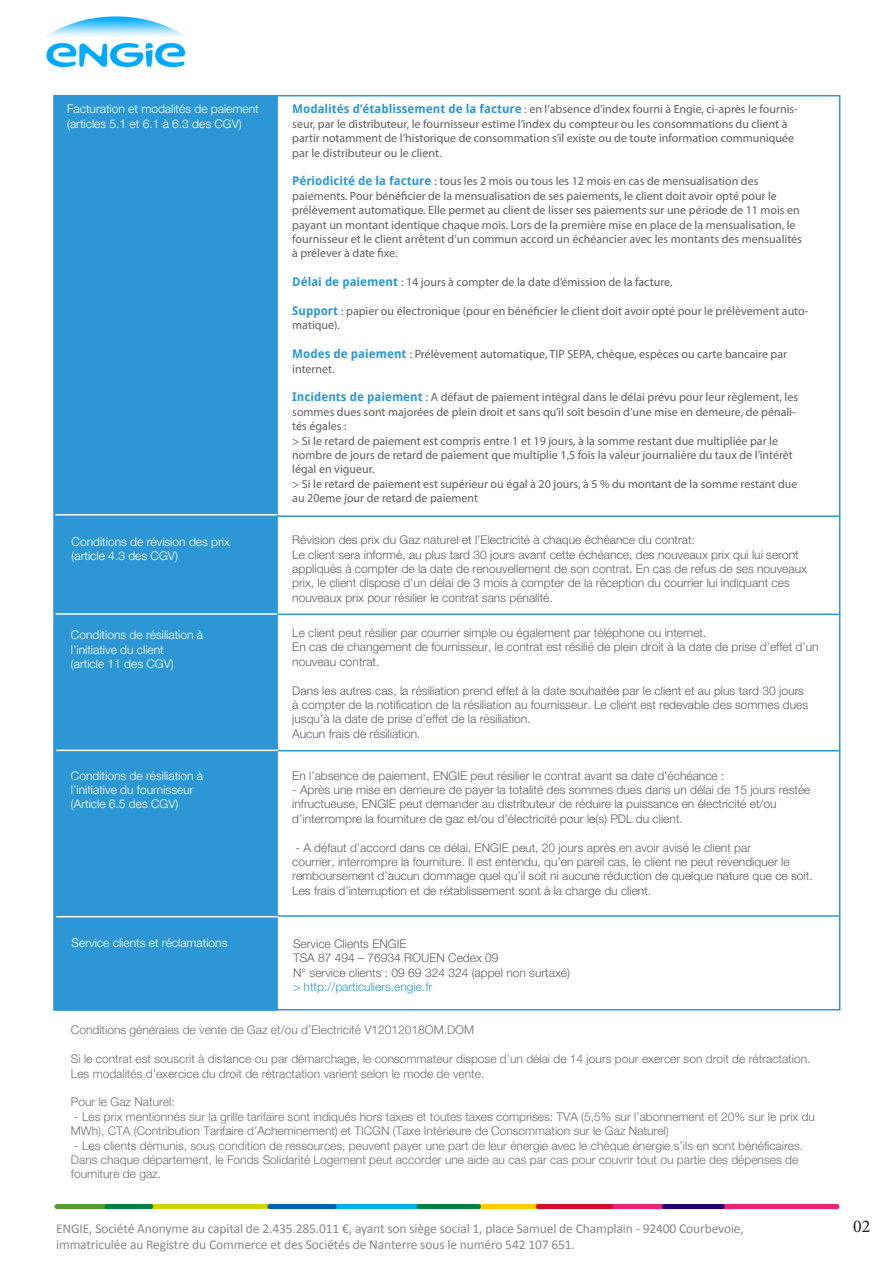
<style>
.page{position:relative;width:893px;height:1263px;background:#fff}
.page>*{position:absolute;margin:0;border:0;box-sizing:border-box;transform-origin:0 0}
.t1{font:18px "Minion Pro";color:#231f20}
.t2{font:13.5px/16.2px "Calibri";letter-spacing:-.01em;color:#86888b}
.t3{font:12px/14.4px "Helvetica Neue Light Regular";color:#5e5f60}
.t4{font:12px/14.4px "Myriad Pro";color:#5e5f60}
.t5{font:12px/14.4px "Helvetica Neue Light Regular";color:#6e6e6e}
.t6{font:12px/14.4px "Helvetica Neue Light Regular";color:#fff}
.t7{font:12px "Helvetica Neue Light Regular";color:#2c97d4}
.s1{font-family:"Droid Sans";font-weight:700;color:#2c97d4}
</style>
<div class="page">
<img style="left:46px;top:16px;width:140px;height:52px">
<div style="left:720px;top:1204px;width:119px;height:5px;background:#ec2275;border-radius:3px"></div>
<div style="left:608px;top:1204px;width:59px;height:5px;background:#ec2275;border-radius:3px"></div>
<div style="left:476px;top:1204px;width:65px;height:5px;background:#fc0;border-radius:3px"></div>
<div style="left:536px;top:1204px;width:77px;height:5px;background:#d30d2b;border-radius:3px"></div>
<div style="left:331px;top:1204px;width:91px;height:5px;background:#00aeef;border-radius:3px"></div>
<div style="left:148px;top:1204px;width:125px;height:5px;background:#cfd400;border-radius:3px"></div>
<div style="left:54px;top:1204px;width:55px;height:5px;background:#589b31;border-radius:3px"></div>
<div style="left:417px;top:1204px;width:64px;height:5px;background:#008240;border-radius:3px"></div>
<div style="left:267px;top:1204px;width:70px;height:5px;background:#005fb9;border-radius:3px"></div>
<div style="left:104px;top:1204px;width:49px;height:5px;background:#008240;border-radius:3px"></div>
<div style="left:662px;top:1204px;width:63px;height:5px;background:#22036f;border-radius:3px"></div>
<div style="left:53px;top:95px;width:225px;height:916px;background:#2c97d4;border:2px solid #2c97d4"></div>
<hr style="left:56px;top:613px;width:221px;height:2px;background:#fff">
<hr style="left:56px;top:514px;width:221px;height:1px;background:#fff">
<hr style="left:277px;top:614px;width:562px;height:1px;background:#2c97d4">
<hr style="left:277px;top:515px;width:562px;height:2px;background:#2c97d4">
<hr style="left:56px;top:750px;width:222px;height:1px;background:#fff">
<hr style="left:278px;top:750px;width:562px;height:1px;background:#2c97d4">
<hr style="left:56px;top:916px;width:222px;height:1px;background:#fff">
<hr style="left:278px;top:915px;width:562px;height:2px;background:#2c97d4">
<p class="t6" style="left:67px;top:102px;width:193px">Facturation et modalités de paiement</p>
<p class="t6" style="left:67px;top:116px;width:176px">(articles 5.1 et 6.1 à 6.3 des CGV)</p>
<p class="t4" style="left:292px;top:102px;width:507px"><span class="s1">Modalités d’établissement de la facture</span> : en l’absence d’index fourni à Engie, ci-après le fournis&shy;seur, par le distributeur, le fournisseur estime l’index du compteur ou les consommations du client à partir notamment de l’historique de consommation s’il existe ou de toute information communiquée par le distributeur ou le client.</p>
<p class="t4" style="left:292px;top:174px;width:511px"><span class="s1">Périodicité de la facture</span> : tous les 2 mois ou tous les 12 mois en cas de mensualisation des paiements. Pour bénéficier de la mensualisation de ses paiements, le client doit avoir opté pour le prélèvement automatique. Elle permet au client de lisser ses paiements sur une période de 11 mois en payant un montant identique chaque mois. Lors de la première mise en place de la mensualisation, le fournisseur et le client arrêtent d’un commun accord un échéancier avec les montants des mensualités à prélever à date fixe.</p>
<p class="t4" style="left:292px;top:275px;width:382px"><span class="s1">Délai de paiement</span> : 14 jours à compter de la date d’émission de la facture.</p>
<p class="t4" style="left:292px;top:304px;width:518px"><span class="s1">Support</span> : papier ou électronique (pour en bénéficier le client doit avoir opté pour le prélèvement auto&shy;matique).</p>
<p class="t4" style="left:292px;top:347px;width:496px"><span class="s1">Modes de paiement</span> : Prélèvement automatique, TIP SEPA, chèque, espèces ou carte bancaire par internet.</p>
<p class="t4" style="left:292px;top:390px;width:507px"><span class="s1">Incidents de paiement</span> : A défaut de paiement intégral dans le délai prévu pour leur règlement, les sommes dues sont majorées de plein droit et sans qu’il soit besoin d’une mise en demeure, de pénali&shy;tés égales :</p>
<p class="t4" style="left:292px;top:433px;width:502px">&gt; Si le retard de paiement est compris entre 1 et 19 jours, à la somme restant due multipliée par le nombre de jours de retard de paiement que multiplie 1,5 fois la valeur journalière du taux de l’intérêt légal en vigueur.</p>
<p class="t4" style="left:292px;top:476px;width:507px">&gt; Si le retard de paiement est supérieur ou égal à 20 jours, à 5 % du montant de la somme restant due au 20eme jour de retard de paiement</p>
<p class="t6" style="left:72px;top:534px;width:160px">Conditions de révision des prix</p>
<p class="t6" style="left:72px;top:548px;width:108px">(article 4.3 des CGV)</p>
<p class="t3" style="left:292px;top:532px;width:404px">Révision des prix du Gaz naturel et l’Electricité à chaque échéance du contrat:</p>
<p class="t3" style="left:292px;top:547px;width:516px">Le client sera informé, au plus tard 30 jours avant cette échéance, des nouveaux prix qui lui seront appliqués à compter de la date de renouvellement de son contrat. En cas de refus de ses nouveaux prix, le client dispose d’un délai de 3 mois à compter de la réception du courrier lui indiquant ces nouveaux prix pour résilier le contrat sans pénalité.</p>
<p class="t6" style="left:71px;top:628px;width:134px">Conditions de résiliation à l’initiative du client</p>
<p class="t6" style="left:71px;top:656px;width:104px">(article 11 des CGV)</p>
<p class="t3" style="left:292px;top:625px;width:416px">Le client peut résilier par courrier simple ou également par téléphone ou internet.</p>
<p class="t3" style="left:292px;top:640px;width:528px">En cas de changement de fournisseur, le contrat est résilié de plein droit à la date de prise d’effet d’un nouveau contrat.</p>
<p class="t3" style="left:292px;top:683px;width:517px">Dans les autres cas, la résiliation prend effet à la date souhaitée par le client et au plus tard 30 jours à compter de la notification de la résiliation au fournisseur. Le client est redevable des sommes dues jusqu’à la date de prise d’effet de la résiliation.</p>
<p class="t3" style="left:292px;top:726px;width:130px">Aucun frais de résiliation.</p>
<p class="t6" style="left:71px;top:768px;width:134px">Conditions de résiliation à l’initiative du fournisseur</p>
<p class="t6" style="left:71px;top:796px;width:109px">(Article 6.5 des CGV)</p>
<p class="t3" style="left:292px;top:768px;width:434px">En l’absence de paiement, ENGIE peut résilier le contrat avant sa date d’échéance :</p>
<p class="t3" style="left:292px;top:782px;width:520px">- Après une mise en demeure de payer la totalité des sommes dues dans un délai de 15 jours restée infructueuse, ENGIE peut demander au distributeur de réduire la puissance en électricité et/ou d’interrompre la fourniture de gaz et/ou d’électricité pour le(s) PDL du client.</p>
<p class="t3" style="left:292px;top:840px;width:522px">- A défaut d’accord dans ce délai, ENGIE peut, 20 jours après en avoir avisé le client par<br>courrier, interrompre la fourniture. Il est entendu, qu’en pareil cas, le client ne peut revendiquer le remboursement d’aucun dommage quel qu’il soit ni aucune réduction de quelque nature que ce soit.</p>
<p class="t3" style="left:292px;top:883px;width:360px">Les frais d’interruption et de rétablissement sont à la charge du client.</p>
<p class="t6" style="left:72px;top:935px;width:157px">Service clients et réclamations</p>
<p class="t3" style="left:293px;top:936px;width:115px">Service Clients ENGIE</p>
<p class="t3" style="left:293px;top:950px;width:207px">TSA 87 494 – 76934 ROUEN Cedex 09</p>
<p class="t3" style="left:293px;top:965px;width:278px">N° service clients : 09 69 324 324 (appel non surtaxé)</p>
<p class="t7" style="left:293px;top:979px;width:141px">&gt; http://particuliers.engie.fr</p>
<p class="t5" style="left:71px;top:1023px;width:405px">Conditions générales de vente de Gaz et/ou d’Electricité V12012018OM.DOM</p>
<p class="t5" style="left:71px;top:1051px;width:741px">Si le contrat est souscrit à distance ou par démarchage, le consommateur dispose d’un délai de 14 jours pour exercer son droit de rétractation.</p>
<p class="t5" style="left:71px;top:1066px;width:415px">Les modalités d’exercice du droit de rétractation varient selon le mode de vente.</p>
<p class="t5" style="left:71px;top:1095px;width:105px">Pour le Gaz Naturel:</p>
<p class="t5" style="left:71px;top:1109px;width:746px">- Les prix mentionnés sur la grille tarifaire sont indiqués hors taxes et toutes taxes comprises: TVA (5,5% sur l’abonnement et 20% sur le prix du<br>MWh), CTA (Contribution Tarifaire d’Acheminement) et TICGN (Taxe Intérieure de Consommation sur le Gaz Naturel)</p>
<p class="t5" style="left:71px;top:1138px;width:734px">- Les clients démunis, sous condition de ressources, peuvent payer une part de leur énergie avec le chèque énergie s’ils en sont bénéficaires.<br>Dans chaque département, le Fonds Solidarité Logement peut accorder une aide au cas par cas pour couvrir tout ou partie des dépenses de fourniture de gaz.</p>
<p class="t2" style="left:56px;top:1220px;width:689px">ENGIE, Société Anonyme au capital de 2.435.285.011 €, ayant son siège social 1, place Samuel de Champlain - 92400 Courbevoie, immatriculée au Registre du Commerce et des Sociétés de Nanterre sous le numéro 542 107 651.</p>
<p class="t1" style="left:853px;top:1215px;width:19px">02</p>
</div>
